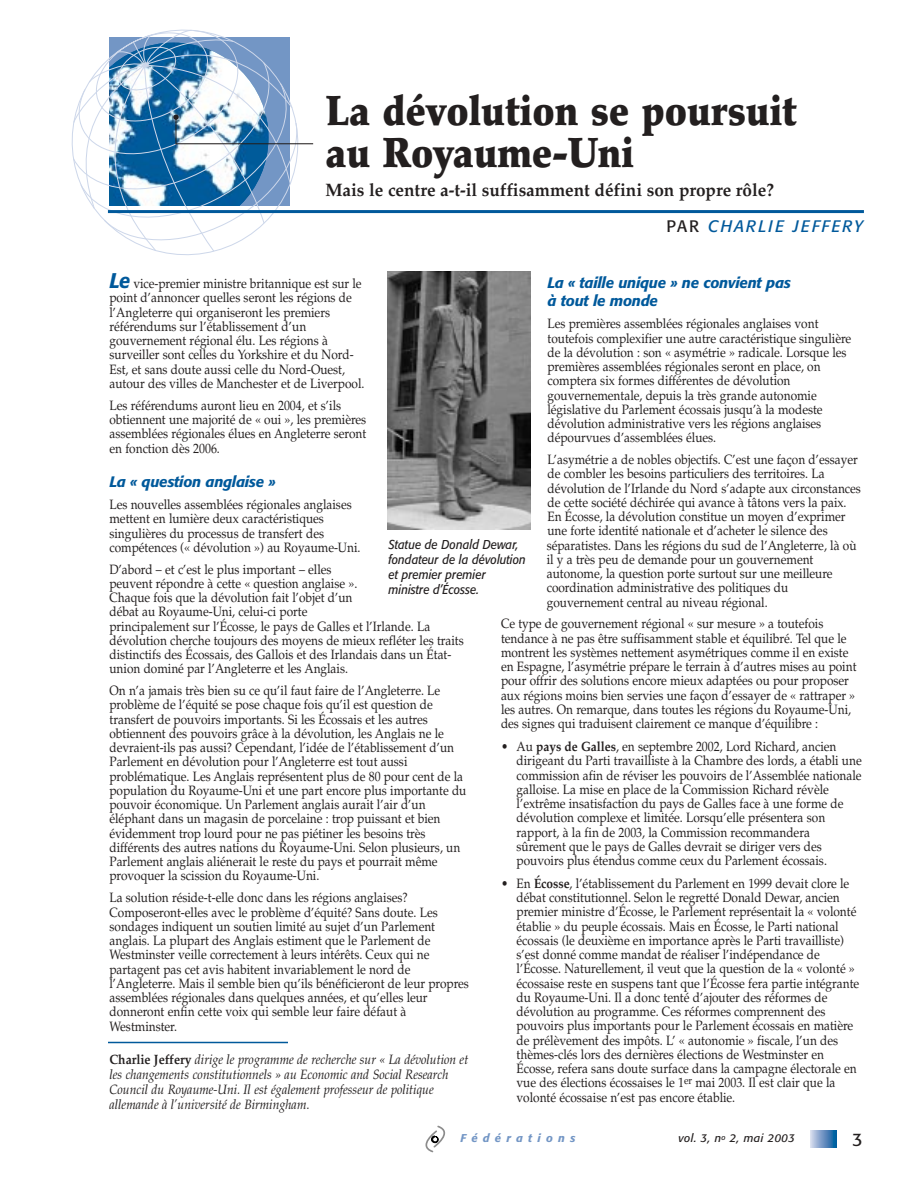
<style>
.page{position:relative;width:918px;height:1188px;background:#fff}
.page>*{position:absolute;margin:0;border:0;box-sizing:border-box;transform-origin:0 0}
.t1{font:900 42px/42px "Palatino";color:#231f1f;scale:.9 1}
.t2{font:700 18px "Palatino";color:#231f1f;scale:.95 1}
.t3{font:18px "Formata";color:#231f1f}
.t4{font:italic 16.5px "Formata";letter-spacing:.125em;color:#00599b}
.t5{font:italic 500 15px/18px "Formata";letter-spacing:-.02em;color:#00599b}
.t6{font:13.5px/14.2px "Palatino";color:#231f1f;scale:.88 1}
.t7{font:italic 13.5px/15px "Palatino";color:#231f1f;scale:.9 1}
.t8{font:italic 12.75px/15px "Formata";color:#231f1f;scale:.9 1}
.t9{font:italic 11.25px "Formata";letter-spacing:.03em;color:#231f1f}
.t10{font:italic 500 11.25px "Formata";letter-spacing:.465em;color:#7396c5}
.s1{font-style:normal;color:#231f1f}
.s2{font-family:"Formata";font-weight:500;font-style:italic;font-size:21px;color:#00599b}
.s3{font-weight:700}
.s4{font-weight:700;font-style:normal}
</style>
<div class="page">
<svg style="left:810px;top:1130px;width:27px;height:17px"></svg>
<svg style="left:425px;top:1125px;width:21px;height:28px"></svg>
<hr style="left:108px;top:1042px;width:180px;height:1px;background:#00599b">
<svg style="left:71px;top:29px;width:222px;height:223px"></svg>
<svg style="left:173px;top:115px;width:6px;height:29px"></svg>
<hr style="left:176px;top:143px;width:137px;height:1px;background:#231f1f">
<hr style="left:108px;top:210px;width:756px;height:3px;background:#00599b">
<img style="left:387px;top:272px;width:144px;height:258px">
<h1 class="t1" style="left:326px;top:94px;width:525px">La dévolution se poursuit au Royaume-Uni</h1>
<h2 class="t2" style="left:326px;top:183px;width:474px">Mais le centre a-t-il suffisamment défini son propre rôle?</h2>
<p class="t4" style="left:667px;top:219px;width:198px"><span class="s1">PAR</span> CHARLIE JEFFERY</p>
<p class="t6" style="left:110px;top:278px;width:291px"><span class="s2">Le</span> vice-premier ministre britannique est sur le point d’annoncer quelles seront les régions de l’Angleterre qui organiseront les premiers référendums sur l’établissement d’un gouvernement régional élu. Les régions à surveiller sont celles du Yorkshire et du Nord-Est, et sans doute aussi celle du Nord-Ouest, autour des villes de Manchester et de Liverpool.</p>
<p class="t6" style="left:110px;top:400px;width:293px">Les référendums auront lieu en 2004, et s’ils obtiennent une majorité de « oui », les premières assemblées régionales élues en Angleterre seront en fonction dès 2006.</p>
<p class="t5" style="left:110px;top:474px;width:168px">La « question anglaise »</p>
<p class="t6" style="left:110px;top:499px;width:287px">Les nouvelles assemblées régionales anglaises mettent en lumière deux caractéristiques singulières du processus de transfert des compétences (« dévolution ») au Royaume-Uni.</p>
<p class="t6" style="left:110px;top:563px;width:404px">D’abord – et c’est le plus important – elles<br>peuvent répondre à cette « question anglaise ».<br>Chaque fois que la dévolution fait l’objet d’un<br>débat au Royaume-Uni, celui-ci porte<br>principalement sur l’Écosse, le pays de Galles et l’Irlande. La dévolution cherche toujours des moyens de mieux refléter les traits distinctifs des Écossais, des Gallois et des Irlandais dans un État&shy;union dominé par l’Angleterre et les Anglais.</p>
<p class="t6" style="left:110px;top:685px;width:407px">On n’a jamais très bien su ce qu’il faut faire de l’Angleterre. Le problème de l’équité se pose chaque fois qu’il est question de transfert de pouvoirs importants. Si les Écossais et les autres obtiennent des pouvoirs grâce à la dévolution, les Anglais ne le devraient-ils pas aussi? Cependant, l’idée de l’établissement d’un Parlement en dévolution pour l’Angleterre est tout aussi problématique. Les Anglais représentent plus de 80 pour cent de la population du Royaume-Uni et une part encore plus importante du pouvoir économique. Un Parlement anglais aurait l’air d’un éléphant dans un magasin de porcelaine : trop puissant et bien évidemment trop lourd pour ne pas piétiner les besoins très différents des autres nations du Royaume-Uni. Selon plusieurs, un Parlement anglais aliénerait le reste du pays et pourrait même provoquer la scission du Royaume-Uni.</p>
<p class="t6" style="left:110px;top:892px;width:410px">La solution réside-t-elle donc dans les régions anglaises?<br>Composeront-elles avec le problème d’équité? Sans doute. Les sondages indiquent un soutien limité au sujet d’un Parlement anglais. La plupart des Anglais estiment que le Parlement de Westminster veille correctement à leurs intérêts. Ceux qui ne partagent pas cet avis habitent invariablement le nord de l’Angleterre. Mais il semble bien qu’ils bénéficieront de leur propres assemblées régionales dans quelques années, et qu’elles leur donneront enfin cette voix qui semble leur faire défaut à Westminster.</p>
<p class="t5" style="left:548px;top:275px;width:245px">La « taille unique » ne convient pas à tout le monde</p>
<p class="t6" style="left:548px;top:318px;width:347px">Les premières assemblées régionales anglaises vont toutefois complexifier une autre caractéristique singulière de la dévolution : son « asymétrie » radicale. Lorsque les premières assemblées régionales seront en place, on comptera six formes différentes de dévolution gouvernementale, depuis la très grande autonomie législative du Parlement écossais jusqu’à la modeste dévolution administrative vers les régions anglaises dépourvues d’assemblées élues.</p>
<p class="t6" style="left:547px;top:454px;width:359px">L’asymétrie a de nobles objectifs. C’est une façon d’essayer de combler les besoins particuliers des territoires. La dévolution de l’Irlande du Nord s’adapte aux circonstances de cette société déchirée qui avance à tâtons vers la paix.<br>En Écosse, la dévolution constitue un moyen d’exprimer une forte identité nationale et d’acheter le silence des séparatistes. Dans les régions du sud de l’Angleterre, là où il y a très peu de demande pour un gouvernement autonome, la question porte surtout sur une meilleure coordination administrative des politiques du gouvernement central au niveau régional.</p>
<p class="t6" style="left:501px;top:618px;width:406px">Ce type de gouvernement régional « sur mesure » a toutefois tendance à ne pas être suffisamment stable et équilibré. Tel que le montrent les systèmes nettement asymétriques comme il en existe en Espagne, l’asymétrie prépare le terrain à d’autres mises au point pour offrir des solutions encore mieux adaptées ou pour proposer aux régions moins bien servies une façon d’essayer de « rattraper » les autres. On remarque, dans toutes les régions du Royaume-Uni, des signes qui traduisent clairement ce manque d’équilibre :</p>
<p class="t6" style="left:517px;top:741px;width:394px;text-indent:-16px">• Au <span class="s3">pays de Galles</span>, en septembre 2002, Lord Richard, ancien dirigeant du Parti travailliste à la Chambre des lords, a établi une commission afin de réviser les pouvoirs de l’Assemblée nationale galloise. La mise en place de la Commission Richard révèle l’extrême insatisfaction du pays de Galles face à une forme de dévolution complexe et limitée. Lorsqu’elle présentera son rapport, à la fin de 2003, la Commission recommandera sûrement que le pays de Galles devrait se diriger vers des pouvoirs plus étendus comme ceux du Parlement écossais.</p>
<p class="t6" style="left:517px;top:878px;width:391px;text-indent:-16px">• En <span class="s3">Écosse</span>, l’établissement du Parlement en 1999 devait clore le débat constitutionnel. Selon le regretté Donald Dewar, ancien premier ministre d’Écosse, le Parlement représentait la « volonté établie » du peuple écossais. Mais en Écosse, le Parti national écossais (le deuxième en importance après le Parti travailliste) s’est donné comme mandat de réaliser l’indépendance de l’Écosse. Naturellement, il veut que la question de la « volonté » écossaise reste en suspens tant que l’Écosse fera partie intégrante du Royaume-Uni. Il a donc tenté d’ajouter des réformes de dévolution au programme. Ces réformes comprennent des pouvoirs plus importants pour le Parlement écossais en matière de prélèvement des impôts. L’ « autonomie » fiscale, l’un des thèmes-clés lors des dernières élections de Westminster en Écosse, refera sans doute surface dans la campagne électorale en vue des élections écossaises le 1<sup>er</sup> mai 2003. Il est clair que la volonté écossaise n’est pas encore établie.</p>
<p class="t10" style="left:461px;top:1133px;width:116px">Fédérations</p>
<p class="t9" style="left:679px;top:1133px;width:118px">vol. 3, n<sup>o</sup> 2, mai 2003</p>
<p class="t8" style="left:388px;top:538px;width:154px">Statue de Donald Dewar, fondateur de la dévolution et premier premier ministre d’Écosse.</p>
<p class="t7" style="left:110px;top:1054px;width:400px"><span class="s4">Charlie Jeffery</span> dirige le programme de recherche sur « La dévolution et les changements constitutionnels » au Economic and Social Research Council du Royaume-Uni. Il est également professeur de politique allemande à l’université de Birmingham.</p>
<h2 class="t3" style="left:852px;top:1132px;width:12px">3</h2>
</div>
